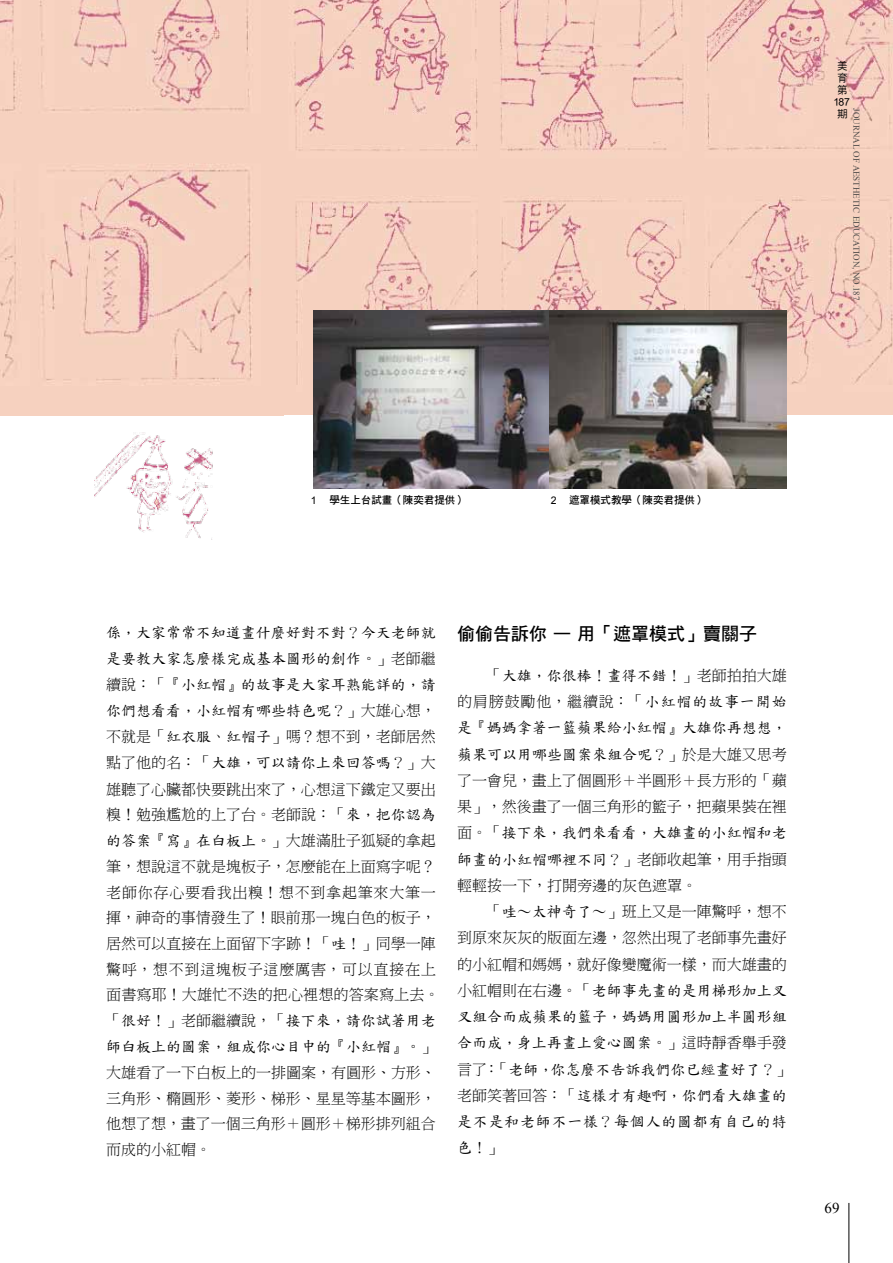
<style>
.page{position:relative;width:893px;height:1263px;background:#fff}
.page>*{position:absolute;margin:0;border:0;box-sizing:border-box;transform-origin:0 0}
.t1{font:18px "DF Hei Std W7";color:#000}
.t2{font:15px/26.2px "DF Biao Kai Shu SB HKSCSP U";color:#000}
.t3{font:15px/25.7px "DF Ming Lt HK BF";color:#000}
.t4{font:15px "DF Ming Lt HK BF";letter-spacing:.055em;color:#000}
.t5{font:15px "Times New Roman";color:#000}
.t6{font:10.5px "DF Hei Bd HKP BF";color:#000}
.t7{font:10.5px/12px "DF Hei Md HKP BF";color:#000;text-align:center}
.t8{font:9px "Times New Roman";color:#4c4948}
.s1{font-family:"Arial"}
.s2{font-family:"DF Ming Lt HK BF"}
.s3{font-family:"DF Biao Kai Shu SB HKSCSP U"}
</style>
<div class="page">
<img style="left:0;top:0;width:281px;height:415px">
<img style="left:281px;top:0;width:612px;height:415px">
<img style="left:95px;top:432px;width:118px;height:108px">
<img style="left:313px;top:311px;width:474px;height:177px">
<hr style="left:849px;top:1203px;width:1px;height:60px;background:#000">
<p class="t7" style="left:833px;top:60px;width:18px">美育第<br>187期</p>
<p class="t8" style="left:863px;top:108px;width:193px;rotate:90deg">JOURNAL OF AESTHETIC EDUCATION, NO.187</p>
<p class="t6" style="left:311px;top:495px;width:156px"><span class="s1">1</span> 學生上台試畫（陳奕君提供）</p>
<p class="t6" style="left:551px;top:495px;width:156px"><span class="s1">2</span> 遮罩模式教學（陳奕君提供）</p>
<p class="t2" style="left:106px;top:619px;width:331px;text-align:justify">係，大家常常不知道畫什麼好對不對？今天老師就是要教大家怎麼樣完成基本圖形的創作。<span class="s2">」老師繼續說：「</span>『小紅帽』的故事是大家耳熟能詳的，請你們想看看，小紅帽有哪些特色呢？<span class="s2">」大雄心想，</span></p>
<p class="t3" style="left:106px;top:724px;width:331px">不就是「<span class="s3">紅衣服、紅帽子</span>」嗎？想不到，老師居然</p>
<p class="t2" style="left:106px;top:750px;width:331px"><span class="s2">點了他的名：「</span>大雄，可以請你上來回答嗎？<span class="s2">」大</span></p>
<p class="t3" style="left:106px;top:776px;width:331px">雄聽了心臟都快要跳出來了，心想這下鐵定又要出糗！勉強尷尬的上了台。老師說：「<span class="s3">來，把你認為</span></p>
<p class="t2" style="left:106px;top:827px;width:331px">的答案『寫』在白板上。<span class="s2">」大雄滿肚子狐疑的拿起</span></p>
<p class="t3" style="left:106px;top:854px;width:335px">筆，想說這不就是塊板子，怎麼能在上面寫字呢？老師你存心要看我出糗！想不到拿起筆來大筆一揮，神奇的事情發生了！眼前那一塊白色的板子，居然可以直接在上面留下字跡！「<span class="s3">哇！</span>」同學一陣驚呼，想不到這塊板子這麼厲害，可以直接在上面書寫耶！大雄忙不迭的把心裡想的答案寫上去。</p>
<p class="t2" style="left:106px;top:1007px;width:331px"><span class="s2">「</span>很好！<span class="s2">」老師繼續說，「</span>接下來，請你試著用老師白板上的圖案，組成你心目中的『小紅帽』。<span class="s2">」</span></p>
<p class="t3" style="left:106px;top:1060px;width:331px;text-align:justify">大雄看了一下白板上的一排圖案，有圓形、方形、三角形、橢圓形、菱形、梯形、星星等基本圖形，他想了想，畫了一個三角形＋圓形＋梯形排列組合而成的小紅帽。</p>
<p class="t1" style="left:457px;top:624px;width:301px">偷偷告訴你 — 用「遮罩模式」賣關子</p>
<p class="t2" style="left:487px;top:662px;width:301px"><span class="s2">「</span>大雄，你很棒！畫得不錯！<span class="s2">」老師拍拍大雄</span></p>
<p class="t4" style="left:457px;top:694px;width:331px">的肩膀鼓勵他，繼續說：「<span class="s3">小紅帽的故事一開始</span></p>
<p class="t2" style="left:457px;top:715px;width:331px">是『媽媽拿著一籃蘋果給小紅帽』大雄你再想想，蘋果可以用哪些圖案來組合呢？<span class="s2">」於是大雄又思考</span></p>
<p class="t3" style="left:457px;top:767px;width:331px;line-height:26.2px">了一會兒，畫上了個圓形＋半圓形＋長方形的「蘋果」，然後畫了一個三角形的籃子，把蘋果裝在裡</p>
<p class="t2" style="left:457px;top:820px;width:331px"><span class="s2">面。「</span>接下來，我們來看看，大雄畫的小紅帽和老師畫的小紅帽哪裡不同？<span class="s2">」老師收起筆，用手指頭</span></p>
<p class="t3" style="left:457px;top:872px;width:241px">輕輕按一下，打開旁邊的灰色遮罩。</p>
<p class="t3" style="left:487px;top:899px;width:301px">「<span class="s3">哇～太神奇了～</span>」班上又是一陣驚呼，想不</p>
<p class="t3" style="left:457px;top:925px;width:331px">到原來灰灰的版面左邊，忽然出現了老師事先畫好</p>
<p class="t3" style="left:457px;top:951px;width:331px">的小紅帽和媽媽，就好像變魔術一樣，而大雄畫的</p>
<p class="t2" style="left:457px;top:977px;width:335px"><span class="s2">小紅帽則在右邊。「</span>老師事先畫的是用梯形加上叉叉組合而成蘋果的籃子，媽媽用圓形加上半圓形組合而成，身上再畫上愛心圖案。<span class="s2">」這時靜香舉手發言了：「</span>老師，你怎麼不告訴我們你已經畫好了？<span class="s2">」老師笑著回答：「</span>這樣才有趣啊，你們看大雄畫的是不是和老師不一樣？每個人的圖都有自己的特色！<span class="s2">」</span></p>
<p class="t5" style="left:825px;top:1198px;width:16px">69</p>
</div>
